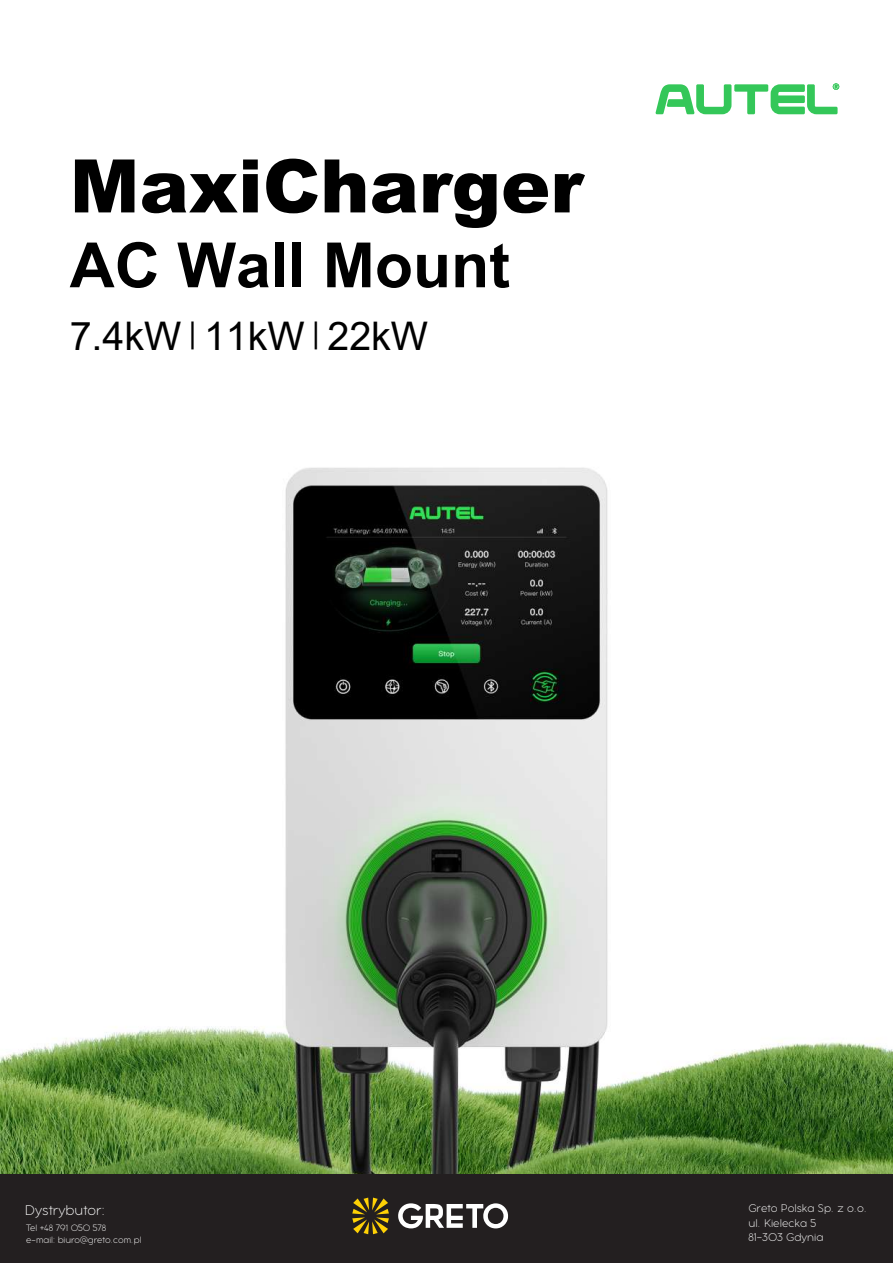
<style>
.page{position:relative;width:893px;height:1263px;background:#fff}
.page>*{position:absolute;margin:0;border:0;box-sizing:border-box;transform-origin:0 0}
.t1{font:900 73.95px "Arial";color:#000}
.t2{font:700 62.4px "Arial";color:#000}
.t3{font:39.45px "Arial";color:#000}
.t4{font:300 expanded 15.3px "Aristotelica Pro Tx";color:#fff}
.t5{font:300 expanded 12.15px/14.5px "Aristotelica Pro Tx";color:#fff}
.t6{font:300 expanded 10.05px/12px "Aristotelica Pro Tx";color:#fff}
</style>
<div class="page">
<img style="left:0;top:85px;width:893px;height:1090px">
<svg style="left:655px;top:83px;width:184px;height:31px"></svg>
<div style="left:0;top:1175px;width:893px;height:88px;background:#231f20"></div>
<svg style="left:352px;top:1197px;width:37px;height:37px"></svg>
<svg style="left:398px;top:1203px;width:110px;height:25px"></svg>
<h1 class="t1" style="left:70px;top:132px;width:515px">MaxiCharger</h1>
<h2 class="t2" style="left:70px;top:221px;width:442px">AC Wall Mount</h2>
<h3 class="t3" style="left:70px;top:309px;width:360px">7.4kW <sup>|</sup> 11kW <sup>|</sup> 22kW</h3>
<p class="t4" style="left:25px;top:1198px;width:81px">Dystrybutor:</p>
<p class="t6" style="left:26px;top:1221px;width:117px">Tel +48 791 050 578<br>e-mail: biuro@greto.com.pl</p>
<p class="t5" style="left:748px;top:1200px;width:120px">Greto Polska Sp. z o.o. ul. Kielecka 5<br>81-303 Gdynia</p>
</div>
